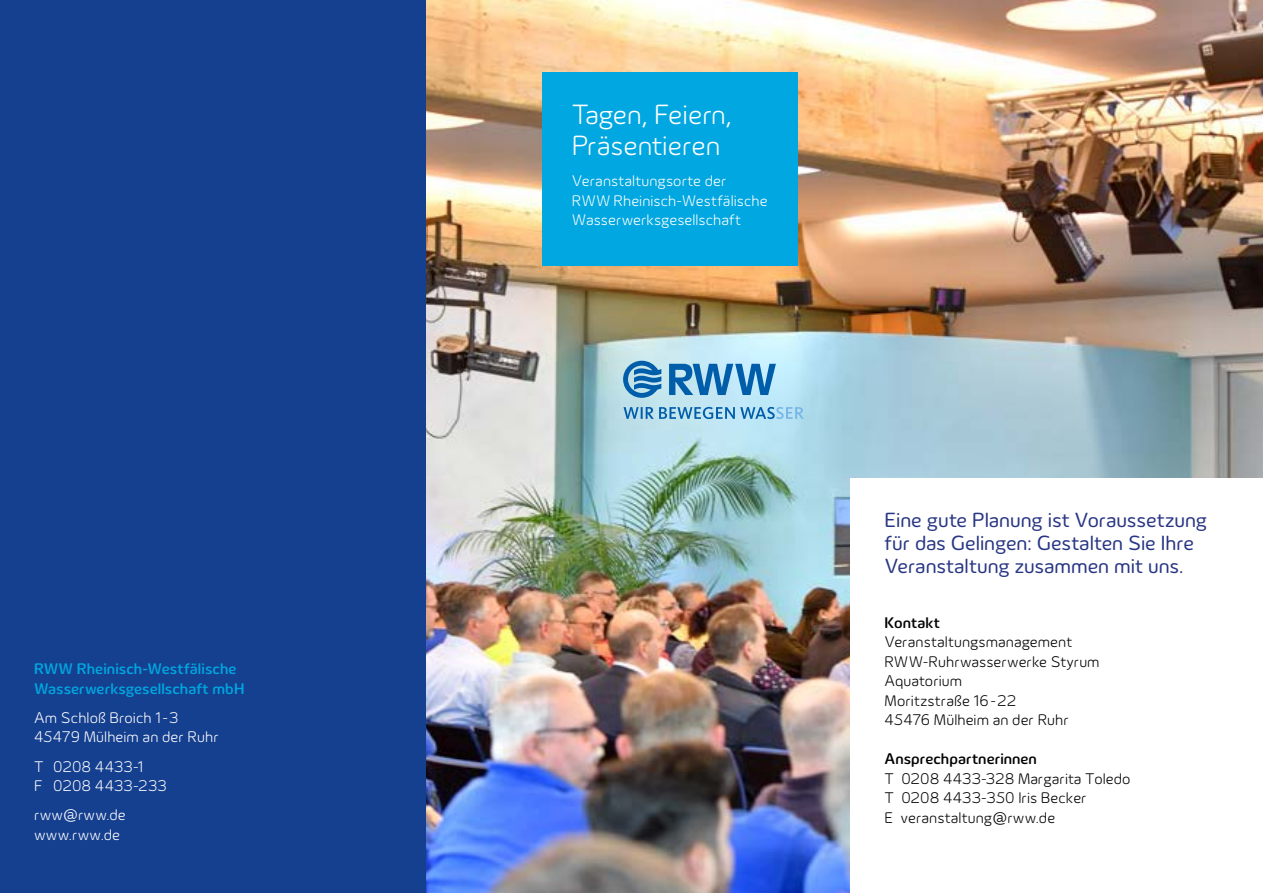
<style>
.page{position:relative;width:1263px;height:893px;background:#fff}
.page>*{position:absolute;margin:0;border:0;box-sizing:border-box;transform-origin:0 0}
.t1{font:300 28.5px/31.3px "Innogy";color:#fff}
.t2{font:21px/23.1px "Innogy";color:#283583}
.t3{font:300 15.75px/19.5px "Innogy";color:#000}
.t4{font:300 15.75px/19.5px "Innogy";letter-spacing:.005em;color:#fff}
.t5{font:500 15.75px/19.5px "Innogy";letter-spacing:.005em;color:#00a7e0}
.t6{font:500 15.75px "Innogy";letter-spacing:.005em;color:#000}
</style>
<div class="page">
<img style="left:425px;top:0;width:838px;height:893px">
<div style="left:850px;top:478px;width:413px;height:415px;background:#fff"></div>
<div style="left:0;top:0;width:425px;height:893px;background:#153f8f"></div>
<div style="left:542px;top:72px;width:255px;height:194px;background:#00a7e0"></div>
<svg style="left:623px;top:361px;width:153px;height:37px;background:#68a7d0"></svg>
<svg style="left:623px;top:407px;width:181px;height:12px;background:#7bb4d8"></svg>
<p class="t5" style="left:34px;top:659px;width:212px">RWW Rheinisch-Westfälische<br>Wasserwerksgesellschaft mbH</p>
<p class="t4" style="left:34px;top:708px;width:186px">Am Schloß Broich 1-3<br>45479 Mülheim an der Ruhr</p>
<p class="t4" style="left:34px;top:757px;width:134px">T 0208 4433-1<br>F 0208 4433-233</p>
<p class="t4" style="left:34px;top:805px;width:93px">rww@rww.de www.rww.de</p>
<h1 class="t1" style="left:572px;top:99px;width:161px">Tagen, Feiern,<br>Präsentieren</h1>
<p class="t4" style="left:572px;top:171px;width:197px">Veranstaltungsorte der<br>RWW Rheinisch-Westfälische<br>Wasserwerksgesellschaft</p>
<h2 class="t2" style="left:884px;top:508px;width:324px">Eine gute Planung ist Voraussetzung für das Gelingen: Gestalten Sie Ihre<br>Veranstaltung zusammen mit uns.</h2>
<p class="t6" style="left:884px;top:613px;width:57px">Kontakt</p>
<p class="t3" style="left:884px;top:632px;width:217px">Veranstaltungsmanagement<br>RWW-Ruhrwasserwerke Styrum<br>Aquatorium<br>Moritzstraße 16-22<br>45476 Mülheim an der Ruhr</p>
<p class="t6" style="left:884px;top:750px;width:154px">Ansprechpartnerinnen</p>
<p class="t3" style="left:884px;top:768px;width:247px">T 0208 4433-328 Margarita Toledo<br>T 0208 4433-350 Iris Becker<br>E veranstaltung@rww.de</p>
</div>
